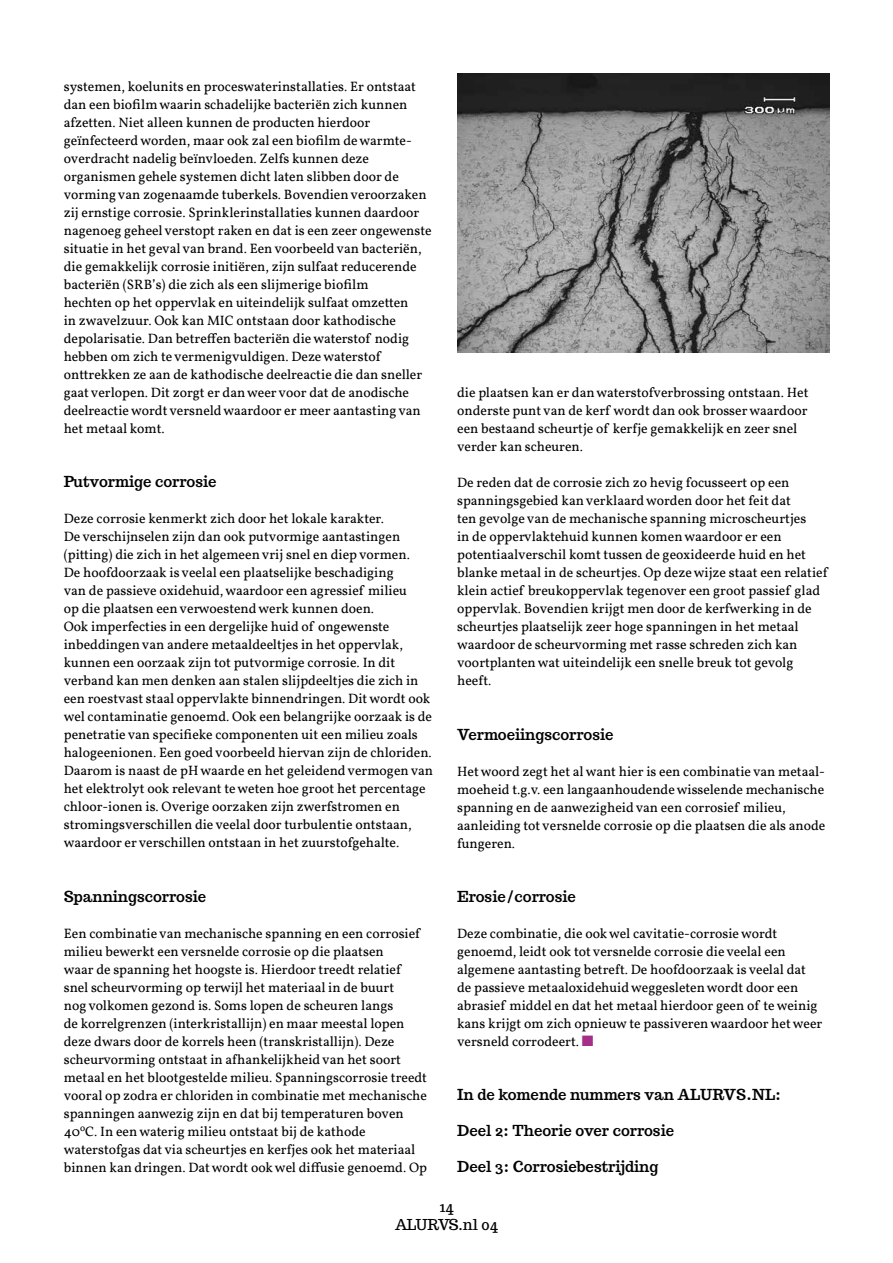
<style>
.page{position:relative;width:893px;height:1263px;background:#fff}
.page>*{position:absolute;margin:0;border:0;box-sizing:border-box;transform-origin:0 0}
.t1{font:700 15px "Trocchi";color:#000}
.t2{font:15px/18px "Trocchi";letter-spacing:-.025em;color:#000;text-align:center}
.t3{font:13.8px/18px "Vollkorn";color:#000}
.s1{color:#a42e88}
</style>
<div class="page">
<img style="left:457px;top:73px;width:372px;height:279px">
<p class="t3" style="left:64px;top:78px;width:369px">systemen, koelunits en proceswaterinstallaties. Er ontstaat dan een biofilm waarin schadelijke bacteriën zich kunnen afzetten. Niet alleen kunnen de producten hierdoor geïnfecteerd worden, maar ook zal een biofilm de warmte&shy;overdracht nadelig beïnvloeden. Zelfs kunnen deze organismen gehele systemen dicht laten slibben door de vorming van zogenaamde tuberkels. Bovendien veroorzaken zij ernstige corrosie. Sprinklerinstallaties kunnen daardoor nagenoeg geheel verstopt raken en dat is een zeer ongewenste situatie in het geval van brand. Een voorbeeld van bacteriën, die gemakkelijk corrosie initiëren, zijn sulfaat reducerende bacteriën (SRB’s) die zich als een slijmerige biofilm<br>hechten op het oppervlak en uiteindelijk sulfaat omzetten<br>in zwavelzuur. Ook kan MIC ontstaan door kathodische depolarisatie. Dan betreffen bacteriën die waterstof nodig hebben om zich te vermenigvuldigen. Deze waterstof onttrekken ze aan de kathodische deelreactie die dan sneller gaat verlopen. Dit zorgt er dan weer voor dat de anodische deelreactie wordt versneld waardoor er meer aantasting van het metaal komt.</p>
<p class="t1" style="left:64px;top:475px;width:154px">Putvormige corrosie</p>
<p class="t3" style="left:64px;top:510px;width:371px">Deze corrosie kenmerkt zich door het lokale karakter.<br>De verschijnselen zijn dan ook putvormige aantastingen (pitting) die zich in het algemeen vrij snel en diep vormen.<br>De hoofdoorzaak is veelal een plaatselijke beschadiging<br>van de passieve oxidehuid, waardoor een agressief milieu<br>op die plaatsen een verwoestend werk kunnen doen.<br>Ook imperfecties in een dergelijke huid of ongewenste inbeddingen van andere metaaldeeltjes in het oppervlak, kunnen een oorzaak zijn tot putvormige corrosie. In dit verband kan men denken aan stalen slijpdeeltjes die zich in een roestvast staal oppervlakte binnendringen. Dit wordt ook wel contaminatie genoemd. Ook een belangrijke oorzaak is de penetratie van specifieke componenten uit een milieu zoals halogeenionen. Een goed voorbeeld hiervan zijn de chloriden.<br>Daarom is naast de pH waarde en het geleidend vermogen van het elektrolyt ook relevant te weten hoe groot het percentage chloor-ionen is. Overige oorzaken zijn zwerfstromen en stromingsverschillen die veelal door turbulentie ontstaan, waardoor er verschillen ontstaan in het zuurstofgehalte.</p>
<p class="t1" style="left:64px;top:889px;width:144px">Spanningscorrosie</p>
<p class="t3" style="left:64px;top:924px;width:365px">Een combinatie van mechanische spanning en een corrosief milieu bewerkt een versnelde corrosie op die plaatsen<br>waar de spanning het hoogste is. Hierdoor treedt relatief snel scheurvorming op terwijl het materiaal in de buurt<br>nog volkomen gezond is. Soms lopen de scheuren langs<br>de korrelgrenzen (interkristallijn) en maar meestal lopen deze dwars door de korrels heen (transkristallijn). Deze scheurvorming ontstaat in afhankelijkheid van het soort metaal en het blootgestelde milieu. Spanningscorrosie treedt vooral op zodra er chloriden in combinatie met mechanische spanningen aanwezig zijn en dat bij temperaturen boven 40<sup>o</sup>C. In een waterig milieu ontstaat bij de kathode waterstofgas dat via scheurtjes en kerfjes ook het materiaal binnen kan dringen. Dat wordt ook wel diffusie genoemd. Op</p>
<p class="t3" style="left:457px;top:384px;width:353px">die plaatsen kan er dan waterstofverbrossing ontstaan. Het onderste punt van de kerf wordt dan ook brosser waardoor een bestaand scheurtje of kerfje gemakkelijk en zeer snel verder kan scheuren.</p>
<p class="t3" style="left:457px;top:474px;width:372px">De reden dat de corrosie zich zo hevig focusseert op een spanningsgebied kan verklaard worden door het feit dat<br>ten gevolge van de mechanische spanning microscheurtjes<br>in de oppervlaktehuid kunnen komen waardoor er een potentiaalverschil komt tussen de geoxideerde huid en het blanke metaal in de scheurtjes. Op deze wijze staat een relatief klein actief breukoppervlak tegenover een groot passief glad oppervlak. Bovendien krijgt men door de kerfwerking in de scheurtjes plaatselijk zeer hoge spanningen in het metaal waardoor de scheurvorming met rasse schreden zich kan voortplanten wat uiteindelijk een snelle breuk tot gevolg heeft.</p>
<p class="t1" style="left:457px;top:727px;width:158px">Vermoeiingscorrosie</p>
<p class="t3" style="left:457px;top:762px;width:370px">Het woord zegt het al want hier is een combinatie van metaal&shy;moeheid t.g.v. een langaanhoudende wisselende mechanische spanning en de aanwezigheid van een corrosief milieu, aanleiding tot versnelde corrosie op die plaatsen die als anode fungeren.</p>
<p class="t1" style="left:457px;top:889px;width:120px">Erosie/corrosie</p>
<p class="t3" style="left:457px;top:924px;width:367px">Deze combinatie, die ook wel cavitatie-corrosie wordt genoemd, leidt ook tot versnelde corrosie die veelal een algemene aantasting betreft. De hoofdoorzaak is veelal dat de passieve metaaloxidehuid weggesleten wordt door een abrasief middel en dat het metaal hierdoor geen of te weinig kans krijgt om zich opnieuw te passiveren waardoor het weer versneld corrodeert. <span class="s1">■</span></p>
<p class="t1" style="left:457px;top:1087px;width:325px">In de komende nummers van ALURVS.NL:</p>
<p class="t1" style="left:457px;top:1123px;width:219px">Deel 2: Theorie over corrosie</p>
<p class="t1" style="left:457px;top:1159px;width:203px">Deel 3: Corrosiebestrijding</p>
<p class="t2" style="left:395px;top:1197px;width:104px">14<br>ALURVS.nl 04</p>
</div>
